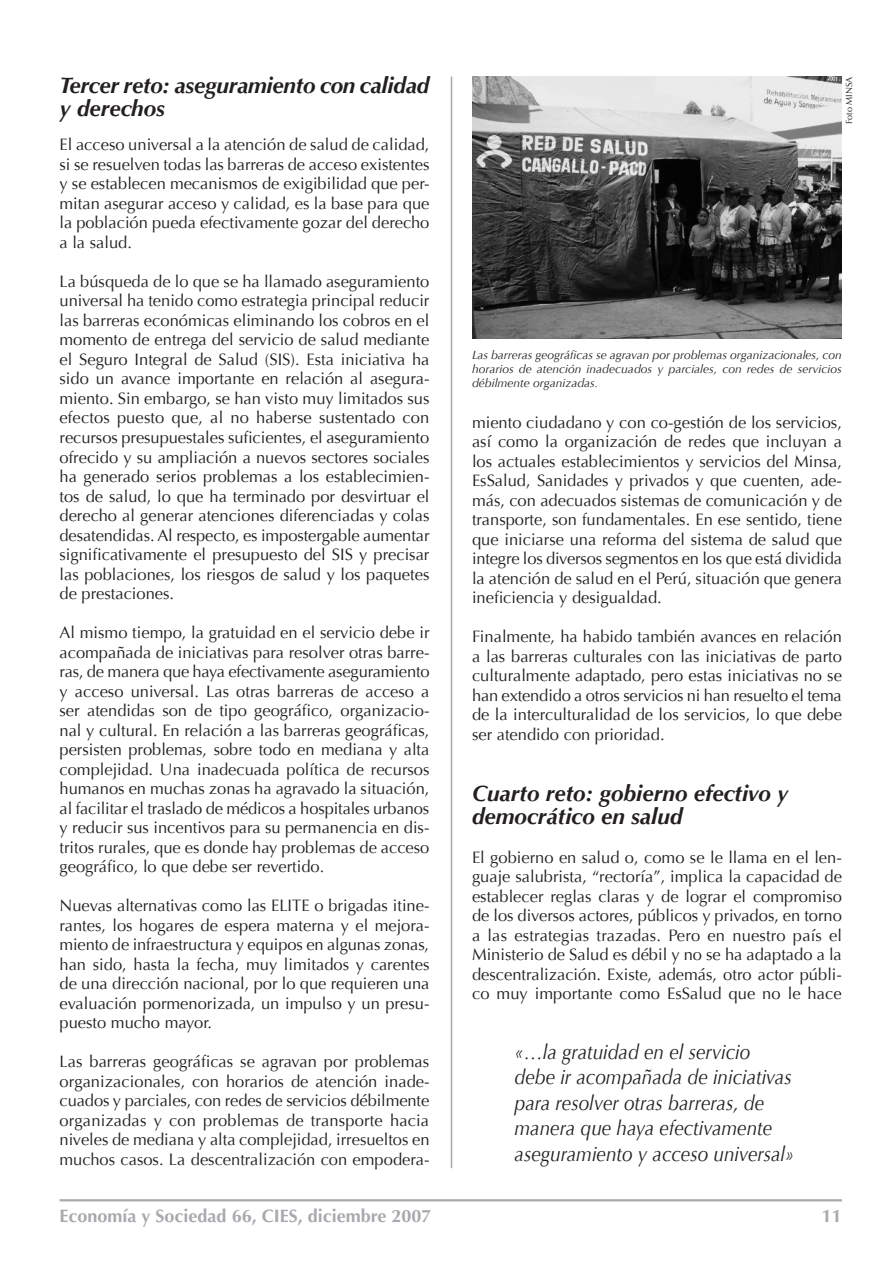
<style>
.page{position:relative;width:893px;height:1263px;background:#fff}
.page>*{position:absolute;margin:0;border:0;box-sizing:border-box;transform-origin:0 0}
.Body_Text_2{font:italic 700 22.5px/22.5px "Optima";color:#231f20}
.sumillas_ok{font:italic 21px/25.5px "Optima";color:#231f20;scale:.9 1}
.t1{font:700 18px "Optima LH East A";color:#a8a9ad}
.Body_Text_2-2{font:16.5px/19.5px "Optima";color:#231f20;text-align:justify}
.t2{font:italic 12px/14.2px "Optima";color:#231f20;text-align:justify}
.t3{font:9px "Optima";color:#231f20}
</style>
<div class="page">
<hr style="left:60px;top:1199px;width:782px;height:2px;background:#a8a9ad">
<hr style="left:451px;top:76px;width:1px;height:1092px;background:#a8a9ad">
<img style="left:472px;top:77px;width:370px;height:261px">
<p class="Body_Text_2" style="left:60px;top:75px;width:371px">Tercer reto: aseguramiento con calidad y derechos</p>
<p class="Body_Text_2-2" style="left:60px;top:135px;width:372px">El acceso universal a la atención de salud de calidad, si se resuelven todas las barreras de acceso existentes y se establecen mecanismos de exigibilidad que per&shy;mitan asegurar acceso y calidad, es la base para que la población pueda efectivamente gozar del derecho a la salud.</p>
<p class="Body_Text_2-2" style="left:60px;top:272px;width:371px">La búsqueda de lo que se ha llamado aseguramiento universal ha tenido como estrategia principal reducir las barreras económicas eliminando los cobros en el momento de entrega del servicio de salud mediante el Seguro Integral de Salud (SIS). Esta iniciativa ha sido un avance importante en relación al asegura&shy;miento. Sin embargo, se han visto muy limitados sus efectos puesto que, al no haberse sustentado con recursos presupuestales suficientes, el aseguramiento ofrecido y su ampliación a nuevos sectores sociales ha generado serios problemas a los establecimien&shy;tos de salud, lo que ha terminado por desvirtuar el derecho al generar atenciones diferenciadas y colas desatendidas. Al respecto, es impostergable aumentar significativamente el presupuesto del SIS y precisar las poblaciones, los riesgos de salud y los paquetes de prestaciones.</p>
<p class="Body_Text_2-2" style="left:60px;top:623px;width:372px">Al mismo tiempo, la gratuidad en el servicio debe ir acompañada de iniciativas para resolver otras barre&shy;ras, de manera que haya efectivamente aseguramiento y acceso universal. Las otras barreras de acceso a ser atendidas son de tipo geográfico, organizacio&shy;nal y cultural. En relación a las barreras geográficas, persisten problemas, sobre todo en mediana y alta complejidad. Una inadecuada política de recursos humanos en muchas zonas ha agravado la situación, al facilitar el traslado de médicos a hospitales urbanos y reducir sus incentivos para su permanencia en dis&shy;tritos rurales, que es donde hay problemas de acceso geográfico, lo que debe ser revertido.</p>
<p class="Body_Text_2-2" style="left:60px;top:896px;width:371px">Nuevas alternativas como las ELITE o brigadas itine&shy;rantes, los hogares de espera materna y el mejora&shy;miento de infraestructura y equipos en algunas zonas, han sido, hasta la fecha, muy limitados y carentes de una dirección nacional, por lo que requieren una evaluación pormenorizada, un impulso y un presu&shy;puesto mucho mayor.</p>
<p class="Body_Text_2-2" style="left:60px;top:1052px;width:371px">Las barreras geográficas se agravan por problemas organizacionales, con horarios de atención inade&shy;cuados y parciales, con redes de servicios débilmente organizadas y con problemas de transporte hacia niveles de mediana y alta complejidad, irresueltos en muchos casos. La descentralización con empodera-</p>
<p class="t3" style="left:844px;top:124px;width:49px;rotate:-90deg">Foto MINSA</p>
<p class="t2" style="left:472px;top:347px;width:371px">Las barreras geográficas se agravan por problemas organizacionales, con horarios de atención inadecuados y parciales, con redes de servicios débilmente organizadas.</p>
<p class="Body_Text_2-2" style="left:472px;top:412px;width:371px">miento ciudadano y con co-gestión de los servicios, así como la organización de redes que incluyan a los actuales establecimientos y servicios del Minsa, EsSalud, Sanidades y privados y que cuenten, ade&shy;más, con adecuados sistemas de comunicación y de transporte, son fundamentales. En ese sentido, tiene que iniciarse una reforma del sistema de salud que integre los diversos segmentos en los que está dividida la atención de salud en el Perú, situación que genera ineficiencia y desigualdad.</p>
<p class="Body_Text_2-2" style="left:472px;top:627px;width:371px">Finalmente, ha habido también avances en relación a las barreras culturales con las iniciativas de parto culturalmente adaptado, pero estas iniciativas no se han extendido a otros servicios ni han resuelto el tema de la interculturalidad de los servicios, lo que debe ser atendido con prioridad.</p>
<p class="Body_Text_2" style="left:472px;top:782px;width:318px">Cuarto reto: gobierno efectivo y</p>
<p class="Body_Text_2" style="left:472px;top:805px;width:212px">democrático en salud</p>
<p class="Body_Text_2-2" style="left:472px;top:847px;width:372px">El gobierno en salud o, como se le llama en el len&shy;guaje salubrista, “rectoría”, implica la capacidad de establecer reglas claras y de lograr el compromiso de los diversos actores, públicos y privados, en torno a las estrategias trazadas. Pero en nuestro país el Ministerio de Salud es débil y no se ha adaptado a la descentralización. Existe, además, otro actor públi&shy;co muy importante como EsSalud que no le hace</p>
<p class="sumillas_ok" style="left:515px;top:1039px;width:313px">«…la gratuidad en el servicio debe ir acompañada de iniciativas para resolver otras barreras, de manera que haya efectivamente aseguramiento y acceso universal»</p>
<p class="t1" style="left:60px;top:1204px;width:368px">Economía y Sociedad 66, CIES, diciembre 2007</p>
<p class="t1" style="left:822px;top:1204px;width:22px">11</p>
</div>
